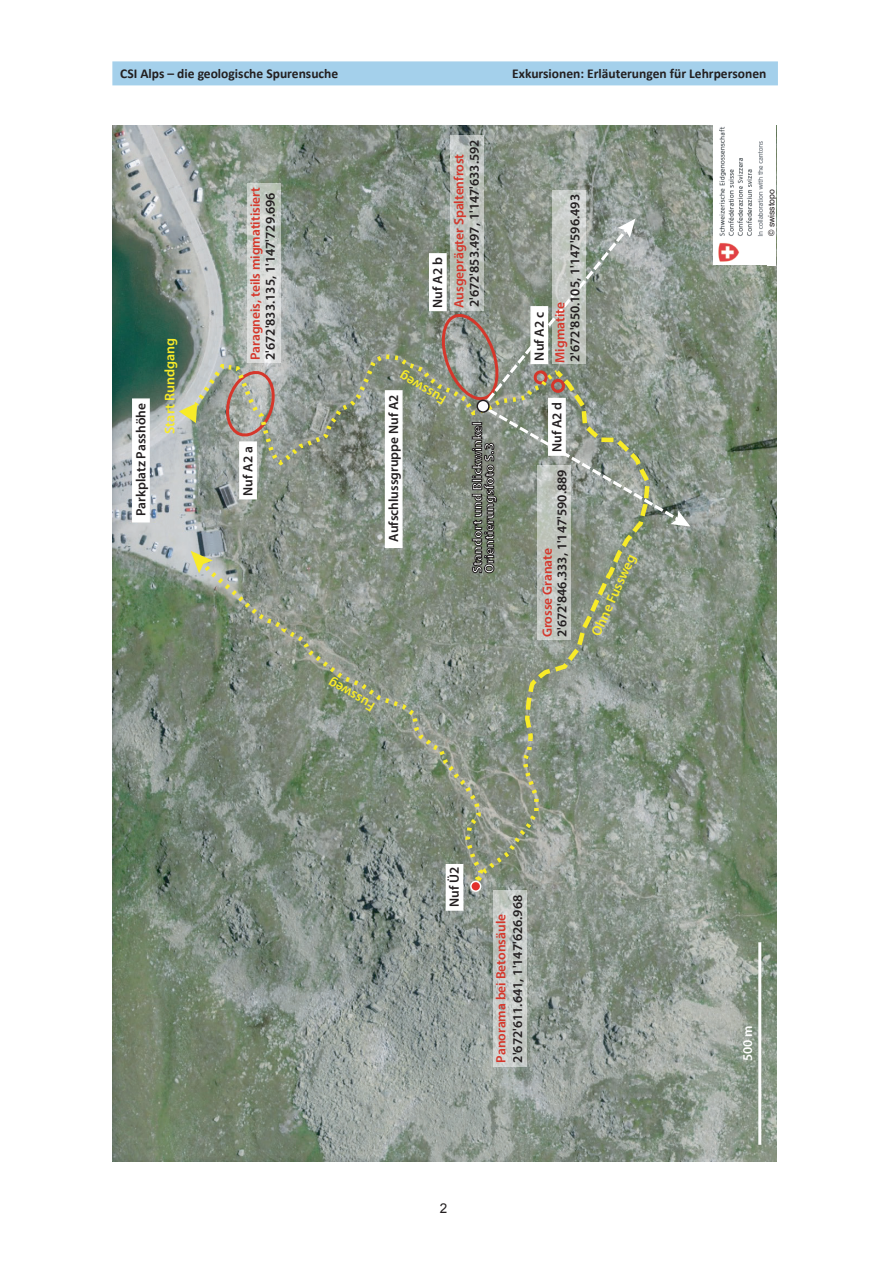
<style>
.page{position:relative;width:893px;height:1263px;background:#fff}
.page>*{position:absolute;margin:0;border:0;box-sizing:border-box;transform-origin:0 0}
.t1{font:600 13.95px "Myriad Pro";color:#f8eb28}
.t2{font:600 13.5px "Myriad Pro";color:#231f20}
.t3{font:600 13.5px "Myriad Pro";color:#d5372b}
.t4{font:700 13.5px "Calibri";color:#231f20}
.t5{font:700 13.5px/12px "Myriad Pro";color:#fff}
.t6{font:600 13.5px "Myriad Pro";color:#fff}
.t7{font:13.5px "Arial";color:#231f20}
.t8{font:8.7px "Helvetica";color:#231f20}
</style>
<div class="page">
<div style="left:112px;top:61px;width:666px;height:24px;background:#a4d0eb;border:2px solid #a4d0eb"></div>
<img style="left:113px;top:125px;width:664px;height:1036px">
<svg style="left:198px;top:573px;width:285px;height:298px;background:#828d7f"></svg>
<svg style="left:523px;top:573px;width:129px;height:248px;background:#8a9685"></svg>
<svg style="left:470px;top:728px;width:71px;height:178px;background:#8d9583"></svg>
<div style="left:471px;top:881px;width:10px;height:10px;background:#e2312b;border-radius:50%"></div>
<div style="left:470px;top:881px;width:11px;height:11px;border:2px solid #fff;border-radius:50%"></div>
<svg style="left:247px;top:183px;width:33px;height:36px"></svg>
<svg style="left:552px;top:191px;width:33px;height:28px"></svg>
<svg style="left:450px;top:136px;width:34px;height:83px;background:#bec3be"></svg>
<svg style="left:493px;top:890px;width:34px;height:176px;background:#c7cbc8"></svg>
<svg style="left:537px;top:573px;width:34px;height:66px;background:#c3c8c3"></svg>
<svg style="left:179px;top:219px;width:511px;height:354px;background:#939b8f"></svg>
<div style="left:477px;top:400px;width:12px;height:12px;background:#fff;border-radius:50%"></div>
<div style="left:476px;top:400px;width:14px;height:13px;border:2px solid #231f20;border-radius:50%"></div>
<div style="left:385px;top:390px;width:18px;height:158px;background:#fff;border:2px solid #fff"></div>
<div style="left:132px;top:398px;width:18px;height:124px;background:#fff;border:2px solid #fff"></div>
<div style="left:446px;top:864px;width:17px;height:47px;background:#fff"></div>
<div style="left:239px;top:441px;width:18px;height:58px;background:#fff;border:2px solid #fff"></div>
<div style="left:429px;top:253px;width:18px;height:58px;background:#fff;border:2px solid #fff"></div>
<div style="left:530px;top:306px;width:18px;height:58px;background:#fff;border:2px solid #fff"></div>
<div style="left:548px;top:398px;width:18px;height:58px;background:#fff;border:2px solid #fff"></div>
<hr style="left:758px;top:942px;width:3px;height:203px;background:#fff">
<img style="left:713px;top:125px;width:54px;height:140px">
<div style="left:767px;top:122px;width:9px;height:143px;background:#fff"></div>
<p class="t4" style="left:120px;top:66px;width:220px">CSI Alps – die geologische Spurensuche</p>
<p class="t4" style="left:512px;top:66px;width:256px">Exkursionen: Erläuterungen für Lehrpersonen</p>
<p class="t2" style="left:132px;top:516px;width:114px;rotate:-90deg">Parkplatz Passhöhe</p>
<p class="t1" style="left:161px;top:434px;width:97px;rotate:-90deg">Start Rundgang</p>
<p class="t3" style="left:247px;top:360px;width:175px;rotate:-90deg">Paragneis, teils migmatitisiert</p>
<p class="t2" style="left:262px;top:360px;width:169px;rotate:-90deg">2'672'833.135, 1'147'729.696</p>
<p class="t2" style="left:239px;top:496px;width:51px;rotate:-90deg">Nuf A2 a</p>
<p class="t2" style="left:429px;top:308px;width:52px;rotate:-90deg">Nuf A2 b</p>
<p class="t2" style="left:466px;top:307px;width:169px;rotate:-90deg">2'672'853.497, 1'147'633.592</p>
<p class="t3" style="left:450px;top:308px;width:156px;rotate:-90deg">Ausgeprägter Spaltenfrost</p>
<p class="t1" style="left:440px;top:409px;width:53px;rotate:-149deg">Fussweg</p>
<p class="t2" style="left:385px;top:542px;width:149px;rotate:-90deg">Aufschlussgruppe Nuf A2</p>
<p class="t5" style="left:471px;top:573px;width:153px;rotate:-90deg">Standort und Blickwinkel<br>Orientierungsfoto S.3</p>
<p class="t1" style="left:369px;top:716px;width:53px;rotate:-149deg">Fussweg</p>
<p class="t2" style="left:531px;top:361px;width:50px;rotate:-90deg">Nuf A2 c</p>
<p class="t2" style="left:566px;top:362px;width:169px;rotate:-90deg">2'672'850.105, 1'147'596.493</p>
<p class="t3" style="left:551px;top:363px;width:62px;rotate:-90deg">Migmatite</p>
<p class="t2" style="left:548px;top:452px;width:52px;rotate:-90deg">Nuf A2 d</p>
<p class="t2" style="left:553px;top:637px;width:169px;rotate:-90deg">2'672'846.333, 1'147'590.889</p>
<p class="t3" style="left:539px;top:637px;width:91px;rotate:-90deg">Grosse Granate</p>
<p class="t1" style="left:587px;top:631px;width:89px;rotate:-65deg">Ohne Fussweg</p>
<p class="t2" style="left:446px;top:907px;width:42px;rotate:-90deg">Nuf Ü2</p>
<p class="t2" style="left:509px;top:1062px;width:169px;rotate:-90deg">2'672'611.641, 1'147'626.968</p>
<p class="t3" style="left:492px;top:1062px;width:150px;rotate:-90deg">Panorama bei Betonsäule</p>
<p class="t7" style="left:440px;top:1201px;width:9px">2</p>
<p class="t8" style="left:768px;top:236px;width:48px;rotate:-90deg">© swisstopo</p>
<p class="t6" style="left:739px;top:1061px;width:37px;rotate:-90deg">500 m</p>
</div>
